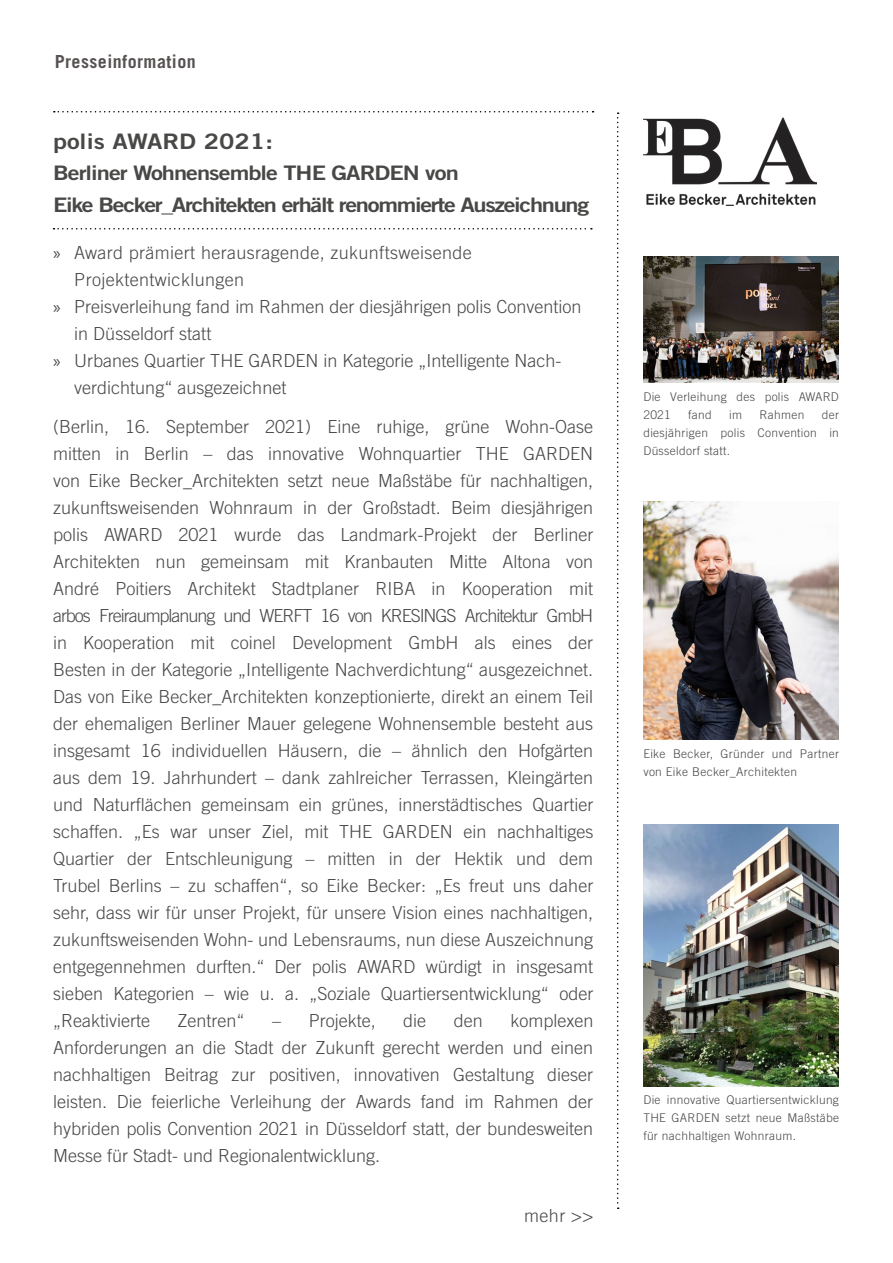
<style>
.page{position:relative;width:893px;height:1263px;background:#fff}
.page>*{position:absolute;margin:0;border:0;box-sizing:border-box;transform-origin:0 0}
.Liste{font:21.3px "Trade Gothic LT Bold Two";color:#484847;scale:1.18 1}
.Liste-2{font:20.1px/31.5px "Trade Gothic LT Bold Two";letter-spacing:-.055em;color:#484847;scale:1.18 1}
.Teaser_PM{font:300 18px/27px "Trade Gothic LT";color:#484847;text-align:justify}
.t1{font:300 18px/27px "Trade Gothic LT";color:#484747}
.t2{font:300 18px/27px "Trade Gothic LT";letter-spacing:.02em;color:#484747}
.t3{font:700 18px "Trade Gothic LT";letter-spacing:.025em;color:#585353}
.Liste-3{font:300 12px/18px "Trade Gothic LT";letter-spacing:.025em;color:#484847}
.s1{font-family:"Myriad Pro";font-weight:400}
</style>
<div class="page">
<svg style="left:54px;top:111px;width:540px;height:1px"></svg>
<svg style="left:617px;top:112px;width:2px;height:1097px"></svg>
<img style="left:643px;top:118px;width:173px;height:87px">
<svg style="left:54px;top:228px;width:538px;height:2px"></svg>
<img style="left:643px;top:502px;width:196px;height:237px">
<img style="left:643px;top:257px;width:196px;height:126px">
<img style="left:643px;top:824px;width:196px;height:262px">
<p class="t3" style="left:55px;top:50px;width:143px">Presseinformation</p>
<p class="Liste" style="left:53px;top:128px;width:188px">polis AWARD 2021:</p>
<p class="Liste-2" style="left:53px;top:157px;width:456px">Berliner Wohnensemble THE GARDEN von<br>Eike Becker_Architekten erhält renommierte Auszeichnung</p>
<p class="t2" style="left:74px;top:239px;width:399px;text-indent:-21px"><span class="s1">»</span> Award prämiert herausragende, zukunftsweisende<br>Projektentwicklungen</p>
<p class="t1" style="left:74px;top:293px;width:509px;text-indent:-21px"><span class="s1">»</span> Preisverleihung fand im Rahmen der diesjährigen polis Convention in Düsseldorf statt</p>
<p class="t1" style="left:74px;top:347px;width:489px;text-indent:-21px"><span class="s1">»</span> Urbanes Quartier THE GARDEN in Kategorie „Intelligente Nach&shy;verdichtung“ ausgezeichnet</p>
<p class="Teaser_PM" style="left:53px;top:413px;width:542px">(Berlin, 16. September 2021) Eine ruhige, grüne Wohn-Oase mitten in Berlin – das innovative Wohnquartier THE GARDEN von Eike Becker_Architekten setzt neue Maßstäbe für nachhaltigen, zukunftsweisenden Wohnraum in der Großstadt. Beim diesjährigen polis AWARD 2021 wurde das Landmark-Projekt der Berliner Architekten nun gemeinsam mit Kranbauten Mitte Altona von André Poitiers Architekt Stadtplaner RIBA in Kooperation mit arbos Freiraumplanung und WERFT 16 von KRESINGS Architektur GmbH in Kooperation mit coinel Development GmbH als eines der Besten in der Kategorie „Intelligente Nachverdichtung“ ausgezeichnet.<br>Das von Eike Becker_Architekten konzeptionierte, direkt an einem Teil der ehemaligen Berliner Mauer gelegene Wohnensemble besteht aus insgesamt 16 individuellen Häusern, die – ähnlich den Hofgärten aus dem 19. Jahrhundert – dank zahlreicher Terrassen, Kleingärten und Naturflächen gemeinsam ein grünes, innerstädtisches Quartier schaffen. „Es war unser Ziel, mit THE GARDEN ein nachhaltiges Quartier der Entschleunigung – mitten in der Hektik und dem Trubel Berlins – zu schaffen“, so Eike Becker: „Es freut uns daher sehr, dass wir für unser Projekt, für unsere Vision eines nachhaltigen, zukunftsweisenden Wohn- und Lebensraums, nun diese Auszeichnung entgegennehmen durften.“ Der polis AWARD würdigt in insgesamt sieben Kategorien – wie u. a. „Soziale Quartiersentwicklung“ oder „Reaktivierte</p>
<p class="Teaser_PM" style="left:178px;top:1007px;width:69px">Zentren“</p>
<p class="Teaser_PM" style="left:272px;top:1007px;width:105px">– Projekte,</p>
<p class="Teaser_PM" style="left:403px;top:1007px;width:25px">die</p>
<p class="Teaser_PM" style="left:454px;top:1007px;width:31px">den</p>
<p class="Teaser_PM" style="left:53px;top:1007px;width:542px;text-indent:457px">komplexen Anforderungen an die Stadt der Zukunft gerecht werden und einen nachhaltigen Beitrag zur positiven, innovativen Gestaltung dieser leisten. Die feierliche Verleihung der Awards fand im Rahmen der hybriden polis Convention 2021 in Düsseldorf statt, der bundesweiten Messe für Stadt- und Regionalentwicklung.</p>
<p class="Teaser_PM" style="left:524px;top:1202px;width:71px">mehr &gt;&gt;</p>
<p class="Liste-3" style="left:643px;top:387px;width:197px">Die Verleihung des polis AWARD<br>2021</p>
<p class="Liste-3" style="left:688px;top:405px;width:25px">fand</p>
<p class="Liste-3" style="left:729px;top:405px;width:14px">im</p>
<p class="Liste-3" style="left:759px;top:405px;width:46px">Rahmen</p>
<p class="Liste-3" style="left:643px;top:405px;width:197px;text-align:justify;text-indent:178px">der diesjährigen polis Convention in Düsseldorf statt.</p>
<p class="Liste-3" style="left:643px;top:744px;width:197px">Eike Becker, Gründer und Partner von Eike Becker_Architekten</p>
<p class="Liste-3" style="left:643px;top:1091px;width:197px;text-align:justify">Die innovative Quartiersentwicklung THE GARDEN setzt neue Maßstäbe für nachhaltigen Wohnraum.</p>
</div>
